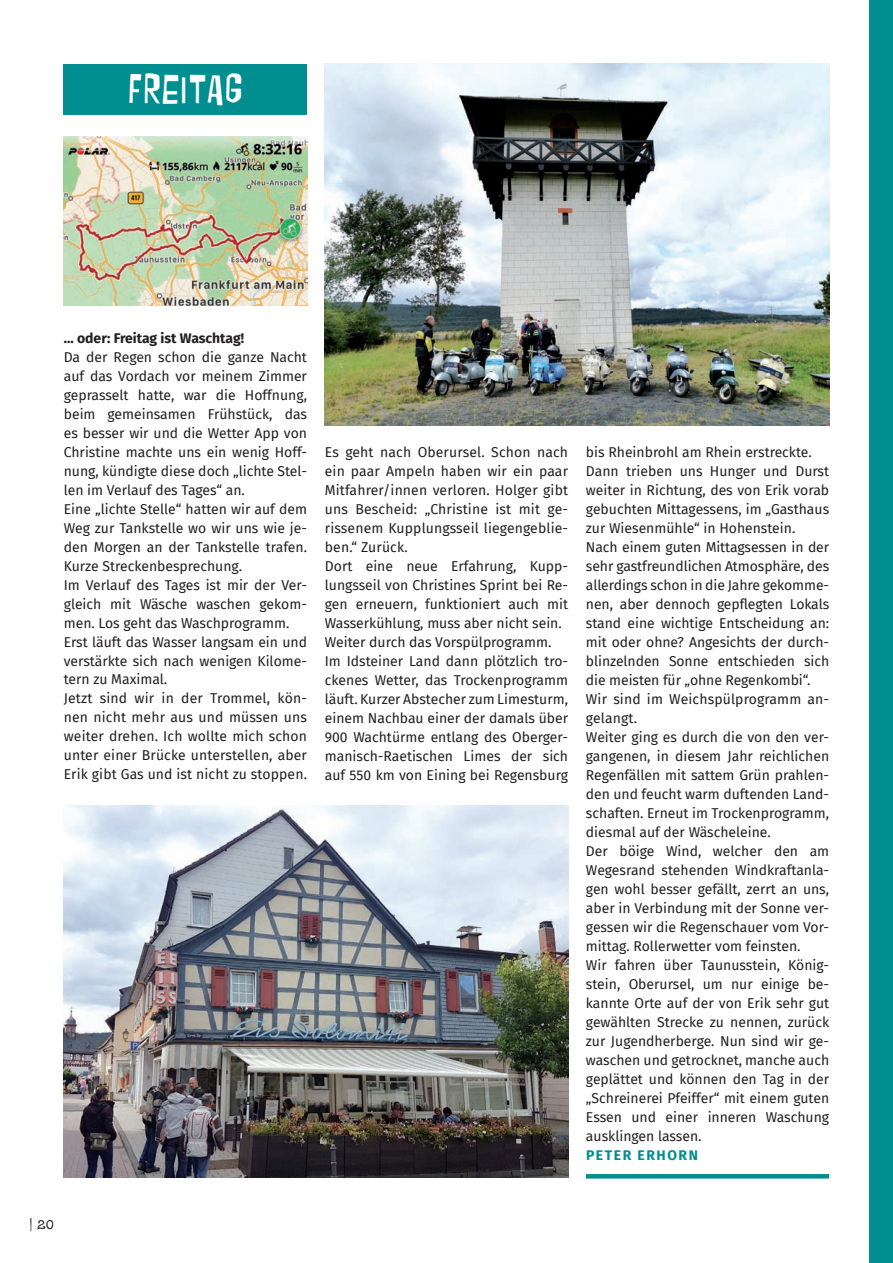
<style>
.page{position:relative;width:893px;height:1263px;background:#fff}
.page>*{position:absolute;margin:0;border:0;box-sizing:border-box;transform-origin:0 0}
.t1{font:44.1px "Tuesnight";letter-spacing:.05em;color:#fff}
.t2{font:13.95px/18.9px "Fira Sans";color:#231f20}
.t3{font:700 13.95px "Fira Sans";color:#231f20}
.t4{font:700 13.95px "Fira Sans";letter-spacing:.11em;color:#008e91}
.t5{font:13.5px "Quattro Tempi Solid";color:#231f20}
</style>
<div class="page">
<div style="left:64px;top:64px;width:243px;height:50px;background:#008e91"></div>
<img style="left:64px;top:136px;width:243px;height:169px">
<img style="left:325px;top:64px;width:504px;height:362px">
<img style="left:64px;top:805px;width:504px;height:373px">
<svg style="left:586px;top:1174px;width:243px;height:4px"></svg>
<div style="left:869px;top:0;width:24px;height:1263px;background:#008e91"></div>
<h1 class="t1" style="left:129px;top:62px;width:115px">FREITAG</h1>
<p class="t3" style="left:64px;top:326px;width:182px">... oder: Freitag ist Waschtag!</p>
<p class="t2" style="left:64px;top:347px;width:245px">Da der Regen schon die ganze Nacht auf das Vordach vor meinem Zimmer geprasselt hatte, war die Hoffnung, beim gemeinsamen Frühstück, das es besser wir und die Wetter App von Christine machte uns ein wenig Hoff&shy;nung, kündigte diese doch „lichte Stel&shy;len im Verlauf des Tages“ an.<br>Eine „lichte Stelle“ hatten wir auf dem Weg zur Tankstelle wo wir uns wie je&shy;den Morgen an der Tankstelle trafen.<br>Kurze Streckenbesprechung.<br>Im Verlauf des Tages ist mir der Ver&shy;gleich mit Wäsche waschen gekom&shy;men. Los geht das Waschprogramm.<br>Erst läuft das Wasser langsam ein und verstärkte sich nach wenigen Kilome&shy;tern zu Maximal.<br>Jetzt sind wir in der Trommel, kön&shy;nen nicht mehr aus und müssen uns weiter drehen. Ich wollte mich schon unter einer Brücke unterstellen, aber Erik gibt Gas und ist nicht zu stoppen.</p>
<p class="t2" style="left:325px;top:443px;width:245px">Es geht nach Oberursel. Schon nach ein paar Ampeln haben wir ein paar Mitfahrer/innen verloren. Holger gibt uns Bescheid: „Christine ist mit ge&shy;rissenem Kupplungsseil liegengeblie&shy;ben.“ Zurück.<br>Dort eine neue Erfahrung, Kupp&shy;lungsseil von Christines Sprint bei Re&shy;gen erneuern, funktioniert auch mit Wasserkühlung, muss aber nicht sein.<br>Weiter durch das Vorspülprogramm.<br>Im Idsteiner Land dann plötzlich tro&shy;ckenes Wetter, das Trockenprogramm läuft. Kurzer Abstecher zum Limesturm, einem Nachbau einer der damals über 900 Wachtürme entlang des Oberger&shy;manisch-Raetischen Limes der sich auf 550 km von Eining bei Regensburg</p>
<p class="t2" style="left:586px;top:443px;width:245px">bis Rheinbrohl am Rhein erstreckte.<br>Dann trieben uns Hunger und Durst weiter in Richtung, des von Erik vorab gebuchten Mittagessens, im „Gasthaus zur Wiesenmühle“ in Hohenstein.<br>Nach einem guten Mittagsessen in der sehr gastfreundlichen Atmosphäre, des allerdings schon in die Jahre gekomme&shy;nen, aber dennoch gepflegten Lokals stand eine wichtige Entscheidung an: mit oder ohne? Angesichts der durch&shy;blinzelnden Sonne entschieden sich die meisten für „ohne Regenkombi“.<br>Wir sind im Weichspülprogramm an&shy;gelangt.<br>Weiter ging es durch die von den ver&shy;gangenen, in diesem Jahr reichlichen Regenfällen mit sattem Grün prahlen&shy;den und feucht warm duftenden Land&shy;schaften. Erneut im Trockenprogramm, diesmal auf der Wäscheleine.<br>Der böige Wind, welcher den am Wegesrand stehenden Windkraftanla&shy;gen wohl besser gefällt, zerrt an uns, aber in Verbindung mit der Sonne ver&shy;gessen wir die Regenschauer vom Vor&shy;mittag. Rollerwetter vom feinsten.<br>Wir fahren über Taunusstein, König&shy;stein, Oberursel, um nur einige be&shy;kannte Orte auf der von Erik sehr gut gewählten Strecke zu nennen, zurück zur Jugendherberge. Nun sind wir ge&shy;waschen und getrocknet, manche auch geplättet und können den Tag in der „Schreinerei Pfeiffer“ mit einem guten Essen und einer inneren Waschung ausklingen lassen.</p>
<p class="t4" style="left:586px;top:1143px;width:113px">PETER ERHORN</p>
<p class="t5" style="left:29px;top:1217px;width:27px">| 20</p>
</div>
